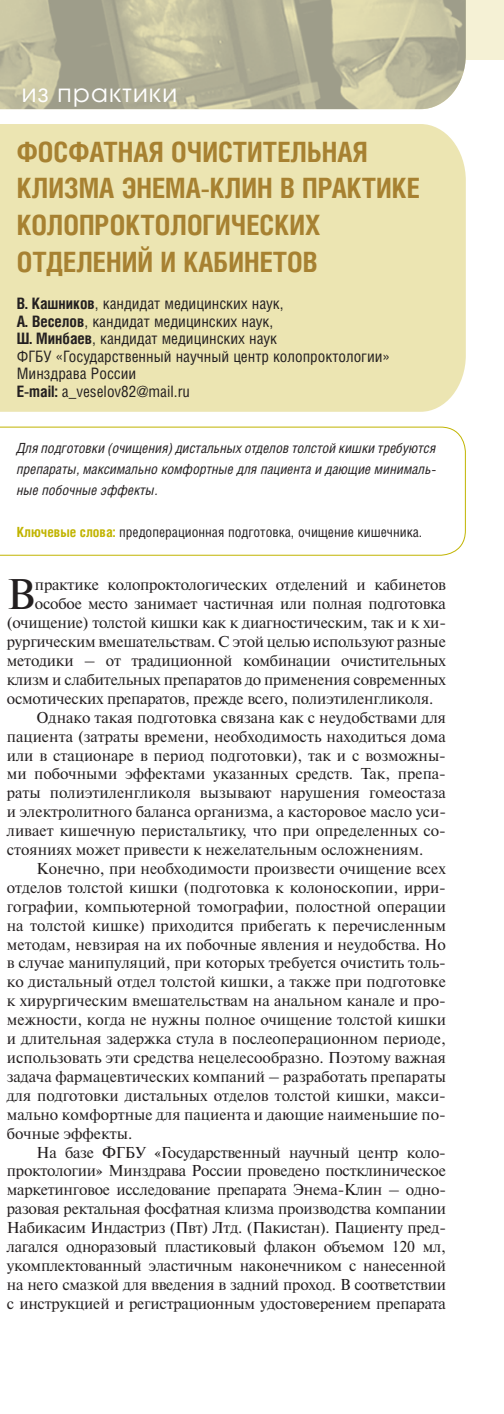
<style>
.page{position:relative;width:504px;height:1414px;background:#fff}
.page>*{position:absolute;margin:0;border:0;box-sizing:border-box;transform-origin:0 0}
.t1{font:42.7px "Newton C";color:#231f20}
.t2{font:700 28px/36.8px "Helios Cond";color:#a78131}
.t3{font:24.5px "Avant Garde Gothic C";letter-spacing:.05em;color:#fff}
.t4{font:15.75px "Newton C";color:#231f20}
.t5{font:15.75px/17.5px "Helios Cond";color:#231f20}
.t6{font:italic 14px/21px "Helios Cond";color:#231f20;text-align:justify}
.t7{font:14px "Helios Cond";color:#231f20}
.s1{font-weight:700}
.s2{font-weight:700;color:#c1b400}
</style>
<div class="page">
<div style="left:0;top:0;width:504px;height:60px;background:#f5f1d5"></div>
<div style="left:0;top:124px;width:466px;height:288px;background:#ece5b2"></div>
<svg style="left:0;top:426px;width:466px;height:130px"></svg>
<svg style="left:0;top:0;width:421px;height:109px;background:#b9b69a"></svg>
<img style="left:421px;top:0;width:45px;height:109px">
<h3 class="t3" style="left:22px;top:81px;width:157px">из практики</h3>
<h2 class="t2" style="left:17px;top:136px;width:405px">ФОСФАТНАЯ ОЧИСТИТЕЛЬНАЯ<br>КЛИЗМА ЭНЕМА-КЛИН В ПРАКТИКЕ<br>КОЛОПРОКТОЛОГИЧЕСКИХ<br>ОТДЕЛЕНИЙ И КАБИНЕТОВ</h2>
<p class="t5" style="left:17px;top:296px;width:375px"><span class="s1">В. Кашников</span>, кандидат медицинских наук,<br><span class="s1">А. Веселов</span>, кандидат медицинских наук,<br><span class="s1">Ш. Минбаев</span>, кандидат медицинских наук<br>ФГБУ «Государственный научный центр колопроктологии» Минздрава России<br><span class="s1">E-mail:</span> a_veselov82@mail.ru</p>
<p class="t6" style="left:17px;top:439px;width:421px">Для подготовки (очищения) дистальных отделов толстой кишки требуются препараты, максимально комфортные для пациента и дающие минималь&shy;ные побочные эффекты.</p>
<p class="t7" style="left:17px;top:526px;width:407px"><span class="s2">Ключевые слова:</span> предоперационная подготовка, очищение кишечника.</p>
<h1 class="t1" style="left:7px;top:579px;width:30px">В</h1>
<p class="t4" style="left:35px;top:579px;width:412px">практике колопроктологических отделений и кабинетов</p>
<p class="t4" style="left:35px;top:598px;width:412px">особое место занимает частичная или полная подготовка</p>
<p class="t4" style="left:7px;top:617px;width:441px">(очищение) толстой кишки как к диагностическим, так и к хи-</p>
<p class="t4" style="left:7px;top:636px;width:441px">рургическим вмешательствам. С этой целью используют разные</p>
<p class="t4" style="left:7px;top:655px;width:441px">методики – от традиционной комбинации очистительных</p>
<p class="t4" style="left:7px;top:674px;width:441px">клизм и слабительных препаратов до применения современных</p>
<p class="t4" style="left:7px;top:693px;width:428px">осмотических препаратов, прежде всего, полиэтиленгликоля.</p>
<p class="t4" style="left:37px;top:711px;width:411px">Однако такая подготовка связана как с неудобствами для</p>
<p class="t4" style="left:7px;top:730px;width:441px">пациента (затраты времени, необходимость находиться дома</p>
<p class="t4" style="left:7px;top:749px;width:441px">или в стационаре в период подготовки), так и с возможны-</p>
<p class="t4" style="left:7px;top:768px;width:441px">ми побочными эффектами указанных средств. Так, препа-</p>
<p class="t4" style="left:7px;top:787px;width:441px">раты полиэтиленгликоля вызывают нарушения гомеостаза</p>
<p class="t4" style="left:7px;top:806px;width:441px">и электролитного баланса организма, а касторовое масло уси-</p>
<p class="t4" style="left:7px;top:825px;width:441px">ливает кишечную перистальтику, что при определенных со-</p>
<p class="t4" style="left:7px;top:844px;width:418px">стояниях может привести к нежелательным осложнениям.</p>
<p class="t4" style="left:37px;top:863px;width:411px">Конечно, при необходимости произвести очищение всех</p>
<p class="t4" style="left:7px;top:882px;width:441px">отделов толстой кишки (подготовка к колоноскопии, ирри-</p>
<p class="t4" style="left:7px;top:900px;width:441px">гографии, компьютерной томографии, полостной операции</p>
<p class="t4" style="left:7px;top:919px;width:441px">на толстой кишке) приходится прибегать к перечисленным</p>
<p class="t4" style="left:7px;top:938px;width:441px">методам, невзирая на их побочные явления и неудобства. Но</p>
<p class="t4" style="left:7px;top:957px;width:441px">в случае манипуляций, при которых требуется очистить толь-</p>
<p class="t4" style="left:7px;top:976px;width:441px">ко дистальный отдел толстой кишки, а также при подготовке</p>
<p class="t4" style="left:7px;top:995px;width:441px">к хирургическим вмешательствам на анальном канале и про-</p>
<p class="t4" style="left:7px;top:1014px;width:441px">межности, когда не нужны полное очищение толстой кишки</p>
<p class="t4" style="left:7px;top:1033px;width:441px">и длительная задержка стула в послеоперационном периоде,</p>
<p class="t4" style="left:7px;top:1052px;width:441px">использовать эти средства нецелесообразно. Поэтому важная</p>
<p class="t4" style="left:7px;top:1071px;width:441px">задача фармацевтических компаний – разработать препараты</p>
<p class="t4" style="left:7px;top:1089px;width:441px">для подготовки дистальных отделов толстой кишки, макси-</p>
<p class="t4" style="left:7px;top:1108px;width:441px">мально комфортные для пациента и дающие наименьшие по-</p>
<p class="t4" style="left:7px;top:1127px;width:127px">бочные эффекты.</p>
<p class="t4" style="left:37px;top:1146px;width:411px">На базе ФГБУ «Государственный научный центр коло-</p>
<p class="t4" style="left:7px;top:1165px;width:441px">проктологии» Минздрава России проведено постклиническое</p>
<p class="t4" style="left:7px;top:1184px;width:441px">маркетинговое исследование препарата Энема-Клин – одно-</p>
<p class="t4" style="left:7px;top:1203px;width:441px">разовая ректальная фосфатная клизма производства компании</p>
<p class="t4" style="left:7px;top:1222px;width:441px">Набикасим Индастриз (Пвт) Лтд. (Пакистан). Пациенту пред-</p>
<p class="t4" style="left:7px;top:1241px;width:441px">лагался одноразовый пластиковый флакон объемом 120 мл,</p>
<p class="t4" style="left:7px;top:1260px;width:441px">укомплектованный эластичным наконечником с нанесенной</p>
<p class="t4" style="left:7px;top:1278px;width:441px">на него смазкой для введения в задний проход. В соответствии</p>
<p class="t4" style="left:7px;top:1297px;width:441px">с инструкцией и регистрационным удостоверением препарата</p>
</div>
